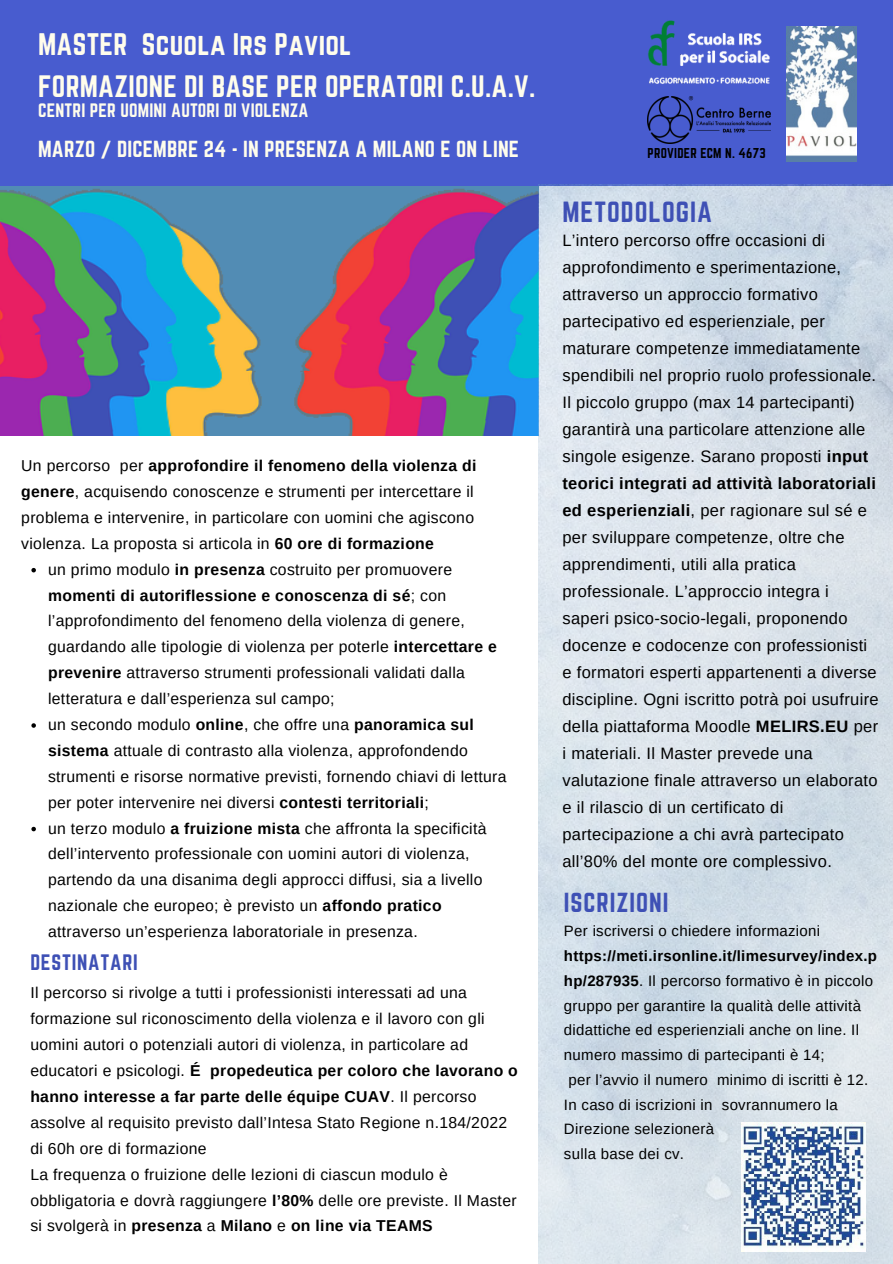
<style>
.page{position:relative;width:893px;height:1264px;background:#fff}
.page>*{position:absolute;margin:0;border:0;box-sizing:border-box;transform-origin:0 0}
.t1{font:27.3px "Norwester";letter-spacing:.01em;color:#fffdec}
.t2{font:27px "Norwester";letter-spacing:.01em;color:#fffdec}
.t3{font:25.5px "Norwester";letter-spacing:.04em;color:#3e50b5}
.t4{font:24px "Norwester";letter-spacing:.04em;color:#3e50b5}
.t5{font:20.4px "Norwester";letter-spacing:.01em;color:#fffdec}
.t6{font:19.5px "Norwester";letter-spacing:.04em;color:#3e50b5}
.t7{font:16.95px "Norwester";letter-spacing:.01em;color:#fffdec}
.t8{font:16.5px/27px "Arimo";letter-spacing:.02em;color:#000}
.t9{font:15.75px/25.8px "Arimo";letter-spacing:.02em;color:#000}
.t10{font:15px/24.8px "Arimo";letter-spacing:.02em;color:#000}
.t11{font:12.45px "Norwester";letter-spacing:.02em;color:#000}
.s1{font-weight:700}
</style>
<div class="page">
<img style="left:0;top:185px;width:538px;height:251px">
<div style="left:0;top:0;width:892px;height:185px;background:#485ccf"></div>
<img style="left:538px;top:185px;width:354px;height:1078px">
<img style="left:648px;top:20px;width:122px;height:64px">
<img style="left:786px;top:27px;width:70px;height:135px">
<img style="left:647px;top:97px;width:123px;height:46px">
<img style="left:741px;top:1122px;width:124px;height:129px">
<svg style="left:31px;top:568px;width:5px;height:4px"></svg>
<svg style="left:31px;top:723px;width:5px;height:4px"></svg>
<svg style="left:31px;top:826px;width:5px;height:5px"></svg>
<p class="t1" style="left:38px;top:27px;width:315px">MASTER Scuola Irs Paviol</p>
<h5 class="t2" style="left:38px;top:70px;width:499px">FORMAZIONE DI BASE PER OPERATORI C.U.A.V.</h5>
<h5 class="t7" style="left:38px;top:100px;width:272px">CENTRI PER UOMINI AUTORI DI VIOLENZA</h5>
<h5 class="t5" style="left:38px;top:137px;width:482px">MARZO / DICEMBRE 24 - IN PRESENZA A MILANO E ON LINE</h5>
<p class="t9" style="left:21px;top:453px;width:456px">Un percorso per <span class="s1">approfondire il fenomeno della violenza di genere</span>, acquisendo conoscenze e strumenti per intercettare il problema e intervenire, in particolare con uomini che agiscono violenza. La proposta si articola in <span class="s1">60 ore di formazione</span></p>
<p class="t9" style="left:48px;top:556px;width:450px">un primo modulo <span class="s1">in presenza</span> costruito per promuovere <span class="s1">momenti di autoriflessione e conoscenza di sé</span>; con l’approfondimento del fenomeno della violenza di genere, guardando alle tipologie di violenza per poterle <span class="s1">intercettare e prevenire</span> attraverso strumenti professionali validati dalla letteratura e dall’esperienza sul campo;</p>
<p class="t9" style="left:48px;top:711px;width:460px">un secondo modulo <span class="s1">online</span>, che offre una <span class="s1">panoramica sul sistema</span> attuale di contrasto alla violenza, approfondendo strumenti e risorse normative previsti, fornendo chiavi di lettura per poter intervenire nei diversi <span class="s1">contesti territoriali</span>;</p>
<p class="t9" style="left:48px;top:815px;width:440px">un terzo modulo <span class="s1">a fruizione mista</span> che affronta la specificità dell’intervento professionale con uomini autori di violenza, partendo da una disanima degli approcci diffusi, sia a livello nazionale che europeo; è previsto un <span class="s1">affondo pratico </span>attraverso un’esperienza laboratoriale in presenza.</p>
<p class="t6" style="left:30px;top:950px;width:109px">DESTINATARI</p>
<h1 class="t9" style="left:30px;top:980px;width:489px">Il percorso si rivolge a tutti i professionisti interessati ad una formazione sul riconoscimento della violenza e il lavoro con gli uomini autori o potenziali autori di violenza, in particolare ad educatori e psicologi. <span class="s1">É propedeutica per coloro che lavorano o hanno interesse a far parte delle équipe CUAV</span>. Il percorso assolve al requisito previsto dall’Intesa Stato Regione n.184/2022 di 60h ore di formazione<br>La frequenza o fruizione delle lezioni di ciascun modulo è obbligatoria e dovrà raggiungere <span class="s1">l’80%</span> delle ore previste. Il Master si svolgerà in <span class="s1">presenza</span> a <span class="s1">Milano</span> e <span class="s1">on line via TEAMS</span></h1>
<h5 class="t11" style="left:647px;top:145px;width:120px">PROVIDER ECM N. 4673</h5>
<h5 class="t3" style="left:562px;top:196px;width:151px">METODOLOGIA</h5>
<h5 class="t8" style="left:562px;top:227px;width:318px">L’intero percorso offre occasioni di approfondimento e sperimentazione, attraverso un approccio formativo partecipativo ed esperienziale, per maturare competenze immediatamente spendibili nel proprio ruolo professionale.<br>Il piccolo gruppo (max 14 partecipanti) garantirà una particolare attenzione alle singole esigenze. Sarano proposti <span class="s1">input teorici integrati ad attività laboratoriali ed esperienziali</span>, per ragionare sul sé e per sviluppare competenze, oltre che apprendimenti, utili alla pratica professionale. L’approccio integra i saperi psico-socio-legali, proponendo docenze e codocenze con professionisti e formatori esperti appartenenti a diverse discipline. Ogni iscritto potrà poi usufruire della piattaforma Moodle <span class="s1">MELIRS.EU</span> per i materiali. Il Master prevede una valutazione finale attraverso un elaborato e il rilascio di un certificato di partecipazione a chi avrà partecipato all’80% del monte ore complessivo.</h5>
<h5 class="t4" style="left:564px;top:887px;width:106px">ISCRIZIONI</h5>
<h3 class="t10" style="left:564px;top:918px;width:314px">Per iscriversi o chiedere informazioni <span class="s1">https://meti.irsonline.it/limesurvey/index.p hp/287935</span>. Il percorso formativo è in piccolo gruppo per garantire la qualità delle attività didattiche ed esperienziali anche on line. Il numero massimo di partecipanti è 14;<br>per l’avvio il numero minimo di iscritti è 12.<br>In caso di iscrizioni in sovrannumero la Direzione selezionerà<br>sulla base dei cv.</h3>
</div>
